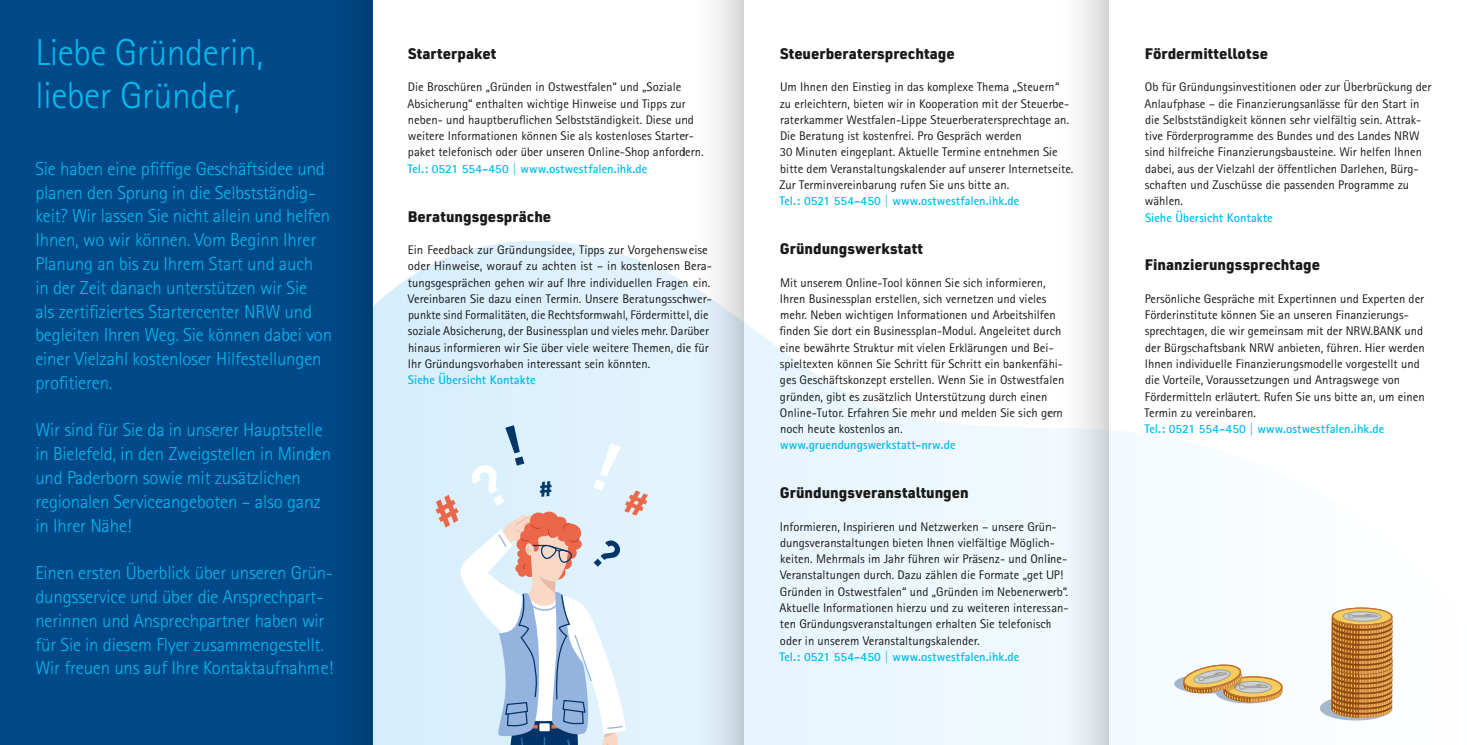
<style>
.page{position:relative;width:1467px;height:745px;background:#fff}
.page>*{position:absolute;margin:0;border:0;box-sizing:border-box;transform-origin:0 0}
.t1{font:300 37.5px/43.8px "AT Rotis Sans Serif";letter-spacing:-.01em;color:#00baee}
.t2{font:300 18.75px/23.8px "AT Rotis Sans Serif";letter-spacing:-.01em;color:#00baee}
.t3{font:900 15px "URWDIN";color:#1a1a18}
.t4{font:12.5px/16.2px "AT Rotis Sans Serif";color:#1a1a18}
.t5{font:700 12.5px "AT Rotis Sans Serif";color:#00baee}
</style>
<div class="page">
<svg style="left:372px;top:241px;width:1009px;height:503px"></svg>
<div style="left:0;top:0;width:372px;height:744px;background:#004988"></div>
<svg style="left:1320px;top:695px;width:72px;height:25px"></svg>
<svg style="left:1331px;top:607px;width:62px;height:110px;background:#bf8241"></svg>
<svg style="left:1174px;top:661px;width:108px;height:42px"></svg>
<div style="left:313px;top:0;width:59px;height:744px;background:linear-gradient(to right,#004b8c,#003f75)"></div>
<svg style="left:684px;top:0;width:60px;height:744px"></svg>
<div style="left:1049px;top:0;width:60px;height:744px;background:linear-gradient(to right,#fff,#d8dadc)"></div>
<svg style="left:431px;top:425px;width:218px;height:319px;background:#d6e3ef"></svg>
<h1 class="t1" style="left:35px;top:30px;width:230px">Liebe Gründerin, lieber Gründer,</h1>
<p class="t2" style="left:35px;top:156px;width:298px">Sie haben eine pfiffige Geschäftsidee und planen den Sprung in die Selbstständig&shy;keit? Wir lassen Sie nicht allein und helfen Ihnen, wo wir können. Vom Beginn Ihrer Planung an bis zu Ihrem Start und auch<br>in der Zeit danach unterstützen wir Sie<br>als zertifiziertes Startercenter NRW und begleiten Ihren Weg. Sie können dabei von einer Vielzahl kostenloser Hilfestellungen profitieren.</p>
<h2 class="t2" style="left:35px;top:418px;width:297px">Wir sind für Sie da in unserer Hauptstelle in Bielefeld, in den Zweigstellen in Minden und Paderborn sowie mit zusätzlichen regionalen Serviceangeboten – also ganz in Ihrer Nähe!</h2>
<h2 class="t2" style="left:35px;top:560px;width:299px">Einen ersten Überblick über unseren Grün&shy;dungsservice und über die Ansprechpart&shy;nerinnen und Ansprechpartner haben wir für Sie in diesem Flyer zusammengestellt.<br>Wir freuen uns auf Ihre Kontaktaufnahme!</h2>
<p class="t3" style="left:408px;top:43px;width:90px">Starterpaket</p>
<p class="t4" style="left:407px;top:79px;width:298px">Die Broschüren „Gründen in Ostwestfalen“ und „Soziale Absicherung“ enthalten wichtige Hinweise und Tipps zur neben- und hauptberuflichen Selbstständigkeit. Diese und weitere Informationen können Sie als kostenloses Starter&shy;paket telefonisch oder über unseren Online-Shop anfordern.</p>
<p class="t5" style="left:407px;top:160px;width:241px">Tel.: 0521 554-450 | www.ostwestfalen.ihk.de</p>
<p class="t3" style="left:408px;top:205px;width:145px">Beratungsgespräche</p>
<p class="t4" style="left:408px;top:241px;width:306px">Ein Feedback zur Gründungsidee, Tipps zur Vorgehensweise oder Hinweise, worauf zu achten ist – in kostenlosen Bera&shy;tungsgesprächen gehen wir auf Ihre individuellen Fragen ein.<br>Vereinbaren Sie dazu einen Termin. Unsere Beratungsschwer&shy;punkte sind Formalitäten, die Rechtsformwahl, Fördermittel, die soziale Absicherung, der Businessplan und vieles mehr. Darüber hinaus informieren wir Sie über viele weitere Themen, die für Ihr Gründungsvorhaben interessant sein könnten.</p>
<p class="t5" style="left:408px;top:372px;width:129px">Siehe Übersicht Kontakte</p>
<p class="t3" style="left:780px;top:43px;width:176px">Steuerberatersprechtage</p>
<p class="t4" style="left:779px;top:79px;width:295px">Um Ihnen den Einstieg in das komplexe Thema „Steuern“ zu erleichtern, bieten wir in Kooperation mit der Steuerbe&shy;raterkammer Westfalen-Lippe Steuerberatersprechtage an.<br>Die Beratung ist kostenfrei. Pro Gespräch werden<br>30 Minuten eingeplant. Aktuelle Termine entnehmen Sie bitte dem Veranstaltungskalender auf unserer Internetseite.<br>Zur Terminvereinbarung rufen Sie uns bitte an.</p>
<p class="t5" style="left:779px;top:193px;width:241px">Tel.: 0521 554-450 | www.ostwestfalen.ihk.de</p>
<p class="t3" style="left:780px;top:238px;width:144px">Gründungswerkstatt</p>
<p class="t4" style="left:779px;top:274px;width:286px">Mit unserem Online-Tool können Sie sich informieren, Ihren Businessplan erstellen, sich vernetzen und vieles mehr. Neben wichtigen Informationen und Arbeitshilfen finden Sie dort ein Businessplan-Modul. Angeleitet durch eine bewährte Struktur mit vielen Erklärungen und Bei&shy;spieltexten können Sie Schritt für Schritt ein bankenfähi&shy;ges Geschäftskonzept erstellen. Wenn Sie in Ostwestfalen gründen, gibt es zusätzlich Unterstützung durch einen Online-Tutor. Erfahren Sie mehr und melden Sie sich gern noch heute kostenlos an.</p>
<p class="t5" style="left:780px;top:437px;width:177px">www.gruendungswerkstatt-nrw.de</p>
<p class="t3" style="left:780px;top:482px;width:190px">Gründungsveranstaltungen</p>
<p class="t4" style="left:779px;top:518px;width:291px">Informieren, Inspirieren und Netzwerken – unsere Grün&shy;dungsveranstaltungen bieten Ihnen vielfältige Möglich&shy;keiten. Mehrmals im Jahr führen wir Präsenz- und Online-Veranstaltungen durch. Dazu zählen die Formate „get UP!<br>Gründen in Ostwestfalen“ und „Gründen im Nebenerwerb“.<br>Aktuelle Informationen hierzu und zu weiteren interessan&shy;ten Gründungsveranstaltungen erhalten Sie telefonisch oder in unserem Veranstaltungskalender.</p>
<p class="t5" style="left:779px;top:648px;width:241px">Tel.: 0521 554-450 | www.ostwestfalen.ihk.de</p>
<p class="t3" style="left:1145px;top:43px;width:125px">Fördermittellotse</p>
<p class="t4" style="left:1144px;top:79px;width:288px">Ob für Gründungsinvestitionen oder zur Überbrückung der Anlaufphase – die Finanzierungsanlässe für den Start in die Selbstständigkeit können sehr vielfältig sein. Attrak&shy;tive Förderprogramme des Bundes und des Landes NRW sind hilfreiche Finanzierungsbausteine. Wir helfen Ihnen dabei, aus der Vielzahl der öffentlichen Darlehen, Bürg&shy;schaften und Zuschüsse die passenden Programme zu wählen.</p>
<p class="t5" style="left:1145px;top:209px;width:129px">Siehe Übersicht Kontakte</p>
<p class="t3" style="left:1145px;top:254px;width:177px">Finanzierungssprechtage</p>
<p class="t4" style="left:1144px;top:290px;width:282px">Persönliche Gespräche mit Expertinnen und Experten der Förderinstitute können Sie an unseren Finanzierungs&shy;sprechtagen, die wir gemeinsam mit der NRW.BANK und der Bürgschaftsbank NRW anbieten, führen. Hier werden Ihnen individuelle Finanzierungsmodelle vorgestellt und die Vorteile, Voraussetzungen und Antragswege von Fördermitteln erläutert. Rufen Sie uns bitte an, um einen Termin zu vereinbaren.</p>
<p class="t5" style="left:1144px;top:420px;width:241px">Tel.: 0521 554-450 | www.ostwestfalen.ihk.de</p>
</div>
